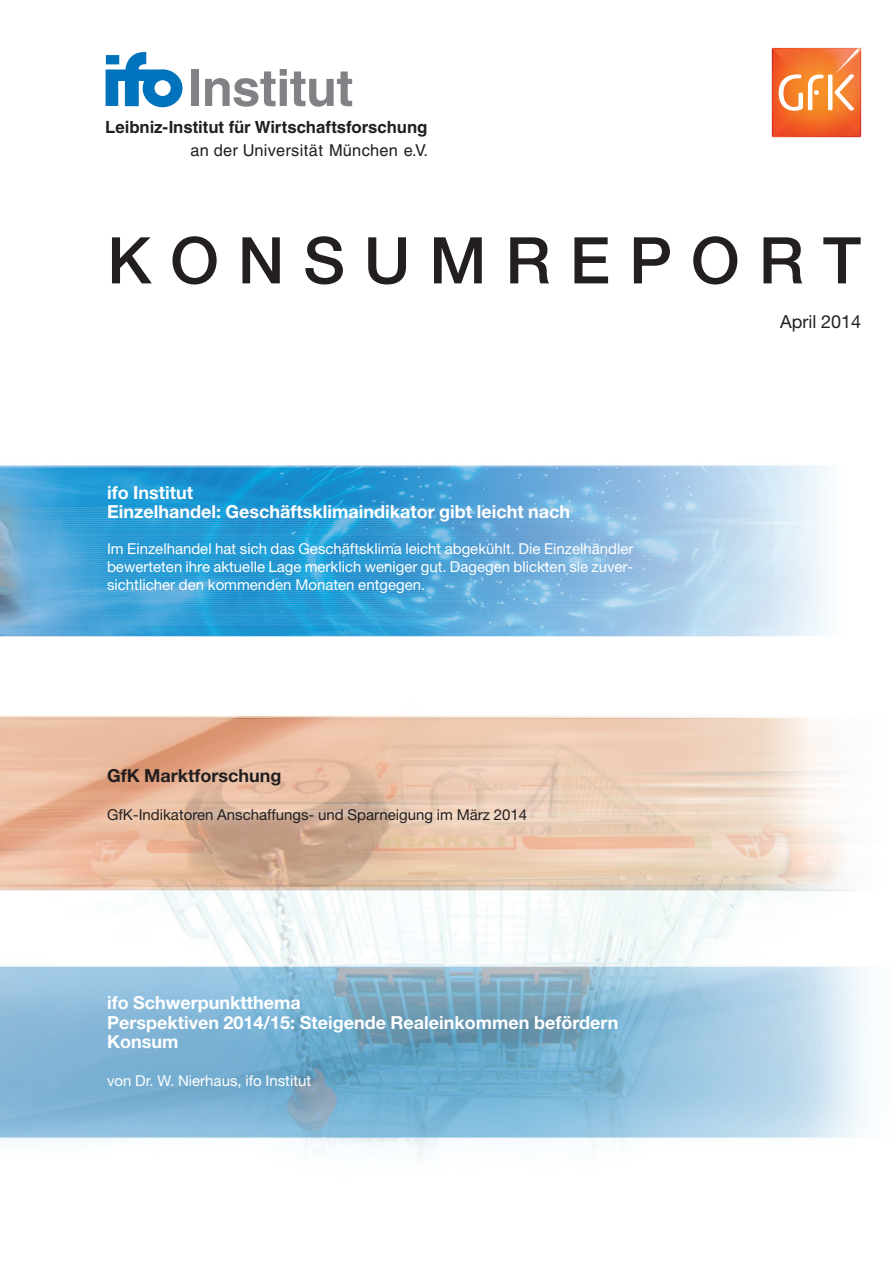
<style>
.page{position:relative;width:893px;height:1263px;background:#fff}
.page>*{position:absolute;margin:0;border:0;box-sizing:border-box;transform-origin:0 0}
.t1{font:500 64.5px "Helvetica Neue LT Std";color:#231f20}
.t2{font:700 51px "Helvetica LT Std";letter-spacing:-.01em;color:#808285}
.t3{font:700 18px/19.5px "Helvetica Neue LT Std";color:#fff}
.t4{font:700 18px "Helvetica Neue LT Std";color:#231f20}
.t5{font:18px "Helvetica Neue LT Std";color:#231f20}
.t6{font:700 16.8px "Helvetica LT Std";letter-spacing:-.005em;color:#231f20}
.t7{font:16.35px "Helvetica LT Std";letter-spacing:.015em;color:#231f20}
.t8{font:15px/18px "Helvetica Neue LT Std";color:#fff;text-align:justify}
.t9{font:15px "Helvetica Neue LT Std";color:#231f20}
</style>
<div class="page">
<img style="left:0;top:465px;width:871px;height:689px">
<svg style="left:106px;top:52px;width:76px;height:55px"></svg>
<svg style="left:772px;top:48px;width:89px;height:89px;background:#f38044"></svg>
<h2 class="t2" style="left:188px;top:59px;width:167px">Institut</h2>
<p class="t6" style="left:105px;top:117px;width:324px">Leibniz-Institut für Wirtschaftsforschung</p>
<p class="t7" style="left:190px;top:141px;width:239px">an der Universität München e.V.</p>
<h1 class="t1" style="left:107px;top:223px;width:755px">K O N S U M R E P O R T</h1>
<p class="t5" style="left:780px;top:315px;width:82px">April 2014</p>
<p class="t3" style="left:107px;top:484px;width:465px">ifo Institut<br>Einzelhandel: Geschäftsklimaindikator gibt leicht nach</p>
<p class="t8" style="left:107px;top:542px;width:528px">Im Einzelhandel hat sich das Geschäftsklima leicht abgekühlt. Die Einzelhändler bewerteten ihre aktuelle Lage merklich weniger gut. Dagegen blickten sie zuver&shy;sichtlicher den kommenden Monaten entgegen.</p>
<p class="t4" style="left:107px;top:770px;width:176px">GfK Marktforschung</p>
<p class="t9" style="left:107px;top:809px;width:422px">GfK-Indikatoren Anschaffungs- und Sparneigung im März 2014</p>
<p class="t3" style="left:107px;top:995px;width:513px">ifo Schwerpunktthema<br>Perspektiven 2014/15: Steigende Realeinkommen befördern<br>Konsum</p>
<p class="t8" style="left:107px;top:1073px;width:206px">von Dr. W. Nierhaus, ifo Institut</p>
</div>
